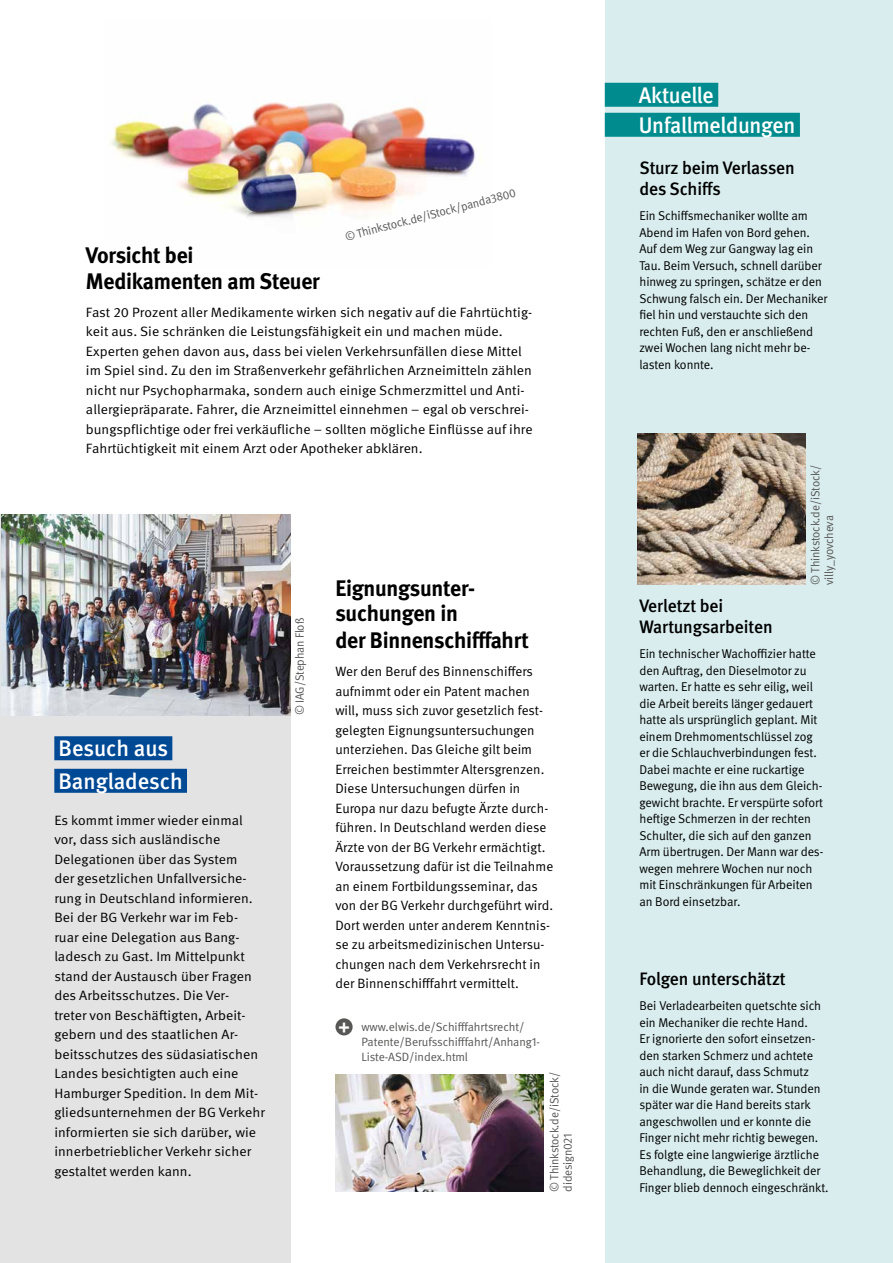
<style>
.page{position:relative;width:893px;height:1263px;background:#fff}
.page>*{position:absolute;margin:0;border:0;box-sizing:border-box;transform-origin:0 0}
.t1{font:700 22.5px/26.2px "DGUV Meta";letter-spacing:-.01em;color:#000}
.t2{font:500 22.5px/30px "DGUV Meta";letter-spacing:-.01em;color:#fff}
.t3{font:500 18px/21px "DGUV Meta";letter-spacing:-.005em;color:#000}
.t4{font:13.5px/19.5px "DGUV Meta";letter-spacing:.005em;color:#000;scale:1.05 1}
.t5{font:13.5px/19.5px "DGUV Meta";letter-spacing:.005em;color:#000}
.t6{font:12.75px/16.5px "DGUV Meta";letter-spacing:-.005em;color:#000}
.t7{font:12px/13.5px "DGUV Meta";letter-spacing:-.01em;color:#575756}
.s1{font-weight:700;font-size:18px;color:#fff}
</style>
<div class="page">
<img style="left:110px;top:100px;width:371px;height:118px">
<div style="left:0;top:514px;width:291px;height:749px;background:#e3e3e3"></div>
<div style="left:605px;top:0;width:288px;height:1263px;background:#d9edee"></div>
<div style="left:605px;top:83px;width:113px;height:24px;background:#008c8e"></div>
<div style="left:605px;top:113px;width:195px;height:24px;background:#008c8e"></div>
<img style="left:1px;top:514px;width:290px;height:201px">
<div style="left:54px;top:736px;width:118px;height:24px;background:#004994"></div>
<div style="left:54px;top:769px;width:133px;height:24px;background:#004994"></div>
<img style="left:335px;top:1074px;width:208px;height:118px">
<div style="left:335px;top:1018px;width:18px;height:17px;background:#575756;border-radius:50%"></div>
<img style="left:638px;top:433px;width:168px;height:152px">
<p class="t7" style="left:344px;top:230px;width:178px;rotate:-14deg">© Thinkstock.de/iStock/panda3800</p>
<h1 class="t1" style="left:86px;top:243px;width:235px;line-height:25.5px">Vorsicht bei<br>Medikamenten am Steuer</h1>
<p class="t4" style="left:86px;top:303px;width:427px">Fast 20 Prozent aller Medikamente wirken sich negativ auf die Fahrtüchtig&shy;keit aus. Sie schränken die Leistungsfähigkeit ein und machen müde.<br>Experten gehen davon aus, dass bei vielen Verkehrsunfällen diese Mittel im Spiel sind. Zu den im Straßenverkehr gefährlichen Arzneimitteln zählen nicht nur Psychopharmaka, sondern auch einige Schmerzmittel und Anti&shy;allergiepräparate. Fahrer, die Arzneimittel einnehmen – egal ob verschrei&shy;bungspflichtige oder frei verkäufliche – sollten mögliche Einflüsse auf ihre Fahrtüchtigkeit mit einem Arzt oder Apotheker abklären.</p>
<h1 class="t2" style="left:59px;top:733px;width:126px;line-height:32.5px">Besuch aus<br>Bangladesch</h1>
<p class="t4" style="left:54px;top:810px;width:202px">Es kommt immer wieder einmal vor, dass sich ausländische<br>Delegationen über das System<br>der gesetzlichen Unfallversiche&shy;rung in Deutschland informieren.<br>Bei der BG Verkehr war im Feb&shy;ruar eine Delegation aus Bang&shy;ladesch zu Gast. Im Mittelpunkt stand der Austausch über Fragen des Arbeitsschutzes. Die Ver-<br>treter von Beschäftigten, Arbeit&shy;gebern und des staatlichen Ar&shy;beitsschutzes des südasiatischen<br>Landes besichtigten auch eine<br>Hamburger Spedition. In dem Mit&shy;gliedsunternehmen der BG Verkehr informierten sie sich darüber, wie innerbetrieblicher Verkehr sicher gestaltet werden kann.</p>
<p class="t7" style="left:293px;top:715px;width:99px;rotate:-90deg">© IAG/Stephan Floß</p>
<h1 class="t1" style="left:335px;top:575px;width:195px">Eignungsunter&shy;suchungen in<br>der Binnenschifffahrt</h1>
<p class="t5" style="left:335px;top:662px;width:219px">Wer den Beruf des Binnenschiffers aufnimmt oder ein Patent machen will, muss sich zuvor gesetzlich fest&shy;gelegten Eignungsuntersuchungen unterziehen. Das Gleiche gilt beim Erreichen bestimmter Altersgrenzen.<br>Diese Untersuchungen dürfen in Europa nur dazu befugte Ärzte durch&shy;führen. In Deutschland werden diese Ärzte von der BG Verkehr ermächtigt.<br>Voraussetzung dafür ist die Teilnahme an einem Fortbildungsseminar, das von der BG Verkehr durchgeführt wird.<br>Dort werden unter anderem Kenntnis&shy;se zu arbeitsmedizinischen Untersu&shy;chungen nach dem Verkehrsrecht in der Binnenschifffahrt vermittelt.</p>
<p class="t7" style="left:361px;top:1020px;width:180px;line-height:15px;text-indent:-23px"><span class="s1">+</span> www.elwis.de/Schifffahrtsrecht/<br>Patente/Berufsschifffahrt/Anhang1-<br>Liste-ASD/index.html</p>
<p class="t7" style="left:548px;top:1192px;width:121px;rotate:-90deg">© Thinkstock.de/iStock/ didesign021</p>
<h1 class="t2" style="left:639px;top:80px;width:158px">Aktuelle<br>Unfallmeldungen</h1>
<h2 class="t3" style="left:639px;top:158px;width:157px">Sturz beim Verlassen des Schiffs</h2>
<p class="t6" style="left:639px;top:208px;width:190px">Ein Schiffsmechaniker wollte am<br>Abend im Hafen von Bord gehen.<br>Auf dem Weg zur Gangway lag ein<br>Tau. Beim Versuch, schnell darüber hinweg zu springen, schätze er den<br>Schwung falsch ein. Der Mechaniker fiel hin und verstauchte sich den rechten Fuß, den er anschließend zwei Wochen lang nicht mehr be&shy;lasten konnte.</p>
<p class="t7" style="left:809px;top:585px;width:121px;rotate:-90deg">© Thinkstock.de/iStock/ villy_yovcheva</p>
<h2 class="t3" style="left:639px;top:596px;width:135px">Verletzt bei<br>Wartungsarbeiten</h2>
<p class="t6" style="left:639px;top:646px;width:185px">Ein technischer Wachoffizier hatte den Auftrag, den Dieselmotor zu warten. Er hatte es sehr eilig, weil die Arbeit bereits länger gedauert hatte als ursprünglich geplant. Mit einem Drehmomentschlüssel zog er die Schlauchverbindungen fest.<br>Dabei machte er eine ruckartige Bewegung, die ihn aus dem Gleich&shy;gewicht brachte. Er verspürte sofort heftige Schmerzen in der rechten Schulter, die sich auf den ganzen Arm übertrugen. Der Mann war des&shy;wegen mehrere Wochen nur noch mit Einschränkungen für Arbeiten an Bord einsetzbar.</p>
<h2 class="t3" style="left:639px;top:969px;width:148px">Folgen unterschätzt</h2>
<p class="t6" style="left:639px;top:998px;width:191px">Bei Verladearbeiten quetschte sich ein Mechaniker die rechte Hand.<br>Er ignorierte den sofort einsetzen&shy;den starken Schmerz und achtete auch nicht darauf, dass Schmutz<br>in die Wunde geraten war. Stunden später war die Hand bereits stark angeschwollen und er konnte die Finger nicht mehr richtig bewegen.<br>Es folgte eine langwierige ärztliche Behandlung, die Beweglichkeit der Finger blieb dennoch eingeschränkt.</p>
</div>
